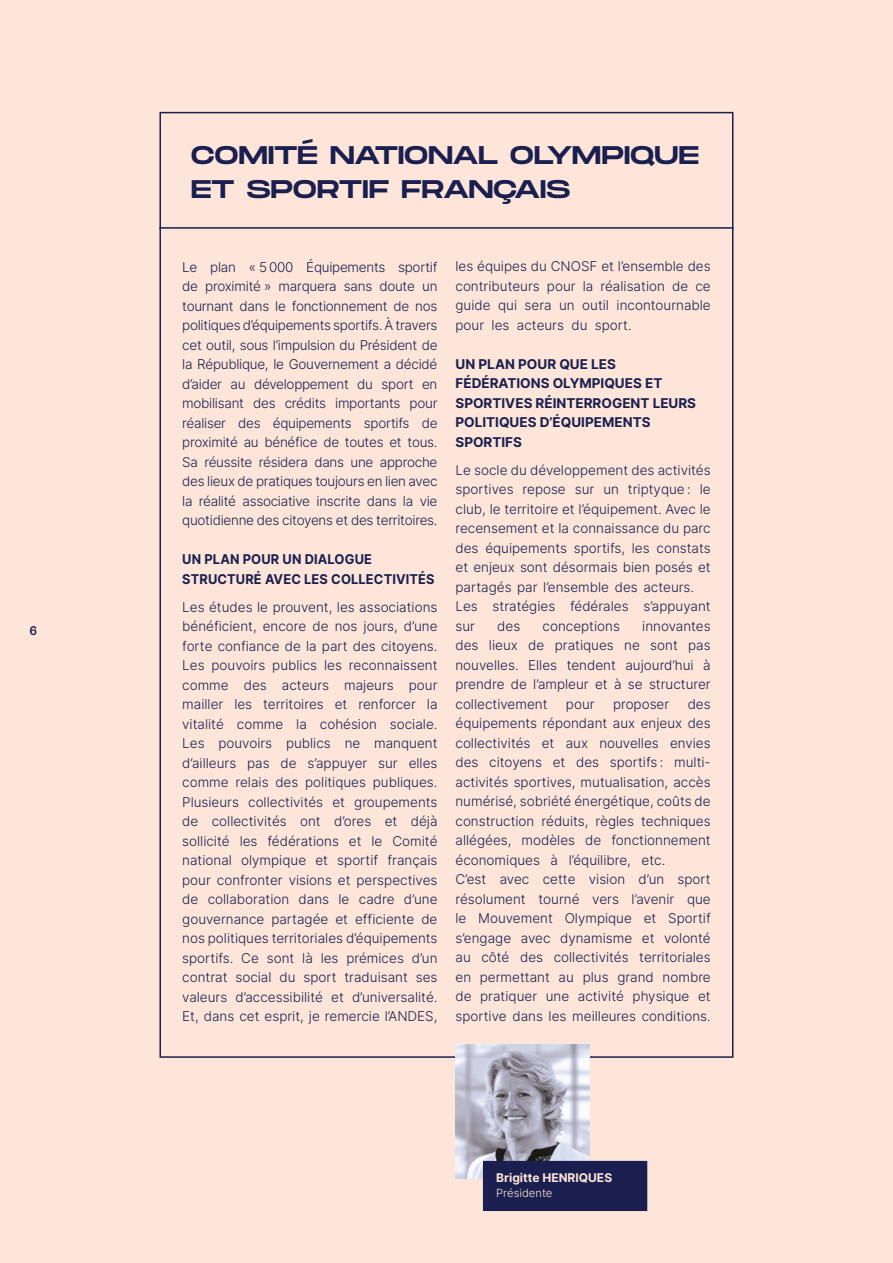
<style>
.page{position:relative;width:893px;height:1263px;background:#fde6d9}
.page>*{position:absolute;margin:0;border:0;box-sizing:border-box;transform-origin:0 0}
.t1{font:25.5px/34.5px "Monument Extended";letter-spacing:-.015em;color:#1a1f4f}
.t2{font:300 13.5px/19.5px "Inter";color:#1a1f4f;text-align:justify}
.t3{font:700 13.5px/19.5px "Inter";color:#1a1f4f}
.t4{font:700 13.5px/19.5px "Inter";color:#1a1f4f;scale:.95 1}
.t5{font:600 12.15px "Inter";color:#1a1f4f}
.t6{font:700 12px "Inter";color:#fde6d9}
.t7{font:300 11.25px "Inter";color:#fde6d9}
</style>
<div class="page">
<div style="left:159px;top:112px;width:574px;height:117px;border:2px solid #1a1f4f"></div>
<img style="left:455px;top:1044px;width:134px;height:134px">
<div style="left:483px;top:1161px;width:164px;height:49px;background:#1a1f4f"></div>
<p class="t5" style="left:30px;top:622px;width:9px">6</p>
<h1 class="t1" style="left:191px;top:137px;width:510px">COMITÉ NATIONAL OLYMPIQUE<br>ET SPORTIF FRANÇAIS</h1>
<p class="t2" style="left:182px;top:257px;width:257px">Le plan « 5 000 Équipements sportif de proximité » marquera sans doute un tournant dans le fonctionnement de nos politiques d’équipements sportifs. À travers cet outil, sous l’impulsion du Président de la République, le Gouvernement a décidé d’aider au développement du sport en mobilisant des crédits importants pour réaliser des équipements sportifs de proximité au bénéfice de toutes et tous.<br>Sa réussite résidera dans une approche des lieux de pratiques toujours en lien avec la réalité associative inscrite dans la vie quotidienne des citoyens et des territoires.</p>
<p class="t4" style="left:182px;top:549px;width:267px">UN PLAN POUR UN DIALOGUE<br>STRUCTURÉ AVEC LES COLLECTIVITÉS</p>
<p class="t2" style="left:182px;top:597px;width:257px">Les études le prouvent, les associations bénéficient, encore de nos jours, d’une forte confiance de la part des citoyens.<br>Les pouvoirs publics les reconnaissent comme des acteurs majeurs pour mailler les territoires et renforcer la vitalité comme la cohésion sociale.<br>Les pouvoirs publics ne manquent d’ailleurs pas de s’appuyer sur elles comme relais des politiques publiques.<br>Plusieurs collectivités et groupements de collectivités ont d’ores et déjà sollicité les fédérations et le Comité national olympique et sportif français pour confronter visions et perspectives de collaboration dans le cadre d’une gouvernance partagée et efficiente de nos politiques territoriales d’équipements sportifs. Ce sont là les prémices d’un contrat social du sport traduisant ses valeurs d’accessibilité et d’universalité.<br>Et, dans cet esprit, je remercie l’ANDES,</p>
<p class="t2" style="left:455px;top:256px;width:257px">les équipes du CNOSF et l’ensemble des contributeurs pour la réalisation de ce guide qui sera un outil incontournable pour les acteurs du sport.</p>
<p class="t3" style="left:455px;top:354px;width:242px">UN PLAN POUR QUE LES<br>FÉDÉRATIONS OLYMPIQUES ET<br>SPORTIVES RÉINTERROGENT LEURS<br>POLITIQUES D’ÉQUIPEMENTS<br>SPORTIFS</p>
<p class="t2" style="left:455px;top:460px;width:257px;text-align:left">Le socle du développement des activités sportives repose sur un triptyque : le club, le territoire et l’équipement. Avec le recensement et la connaissance du parc des équipements sportifs, les constats et enjeux sont désormais bien posés et partagés par l’ensemble des acteurs.<br>Les stratégies fédérales s’appuyant sur</p>
<p class="t2" style="left:455px;top:616px;width:257px;text-indent:187px">innovantes des lieux de pratiques ne sont pas nouvelles. Elles tendent aujourd’hui à prendre de l’ampleur et à se structurer collectivement</p>
<p class="t2" style="left:497px;top:616px;width:25px">des</p>
<p class="t2" style="left:543px;top:616px;width:79px">conceptions</p>
<p class="t2" style="left:455px;top:694px;width:257px;text-align:left;text-indent:232px">des équipements répondant aux enjeux des collectivités et aux nouvelles envies des citoyens et des sportifs : multi&shy;activités sportives, mutualisation, accès numérisé, sobriété énergétique, coûts de construction réduits, règles techniques allégées, modèles de fonctionnement économiques à l’équilibre, etc.<br>C’est avec cette vision d’un sport résolument tourné vers l’avenir que le Mouvement Olympique et Sportif s’engage avec dynamisme et volonté au côté des collectivités territoriales en permettant au plus grand nombre de pratiquer une activité physique et sportive dans les meilleures conditions.</p>
<p class="t2" style="left:566px;top:694px;width:30px">pour</p>
<p class="t2" style="left:613px;top:694px;width:58px">proposer</p>
<p class="t6" style="left:496px;top:1168px;width:117px">Brigitte HENRIQUES</p>
<p class="t7" style="left:496px;top:1184px;width:58px">Présidente</p>
</div>
